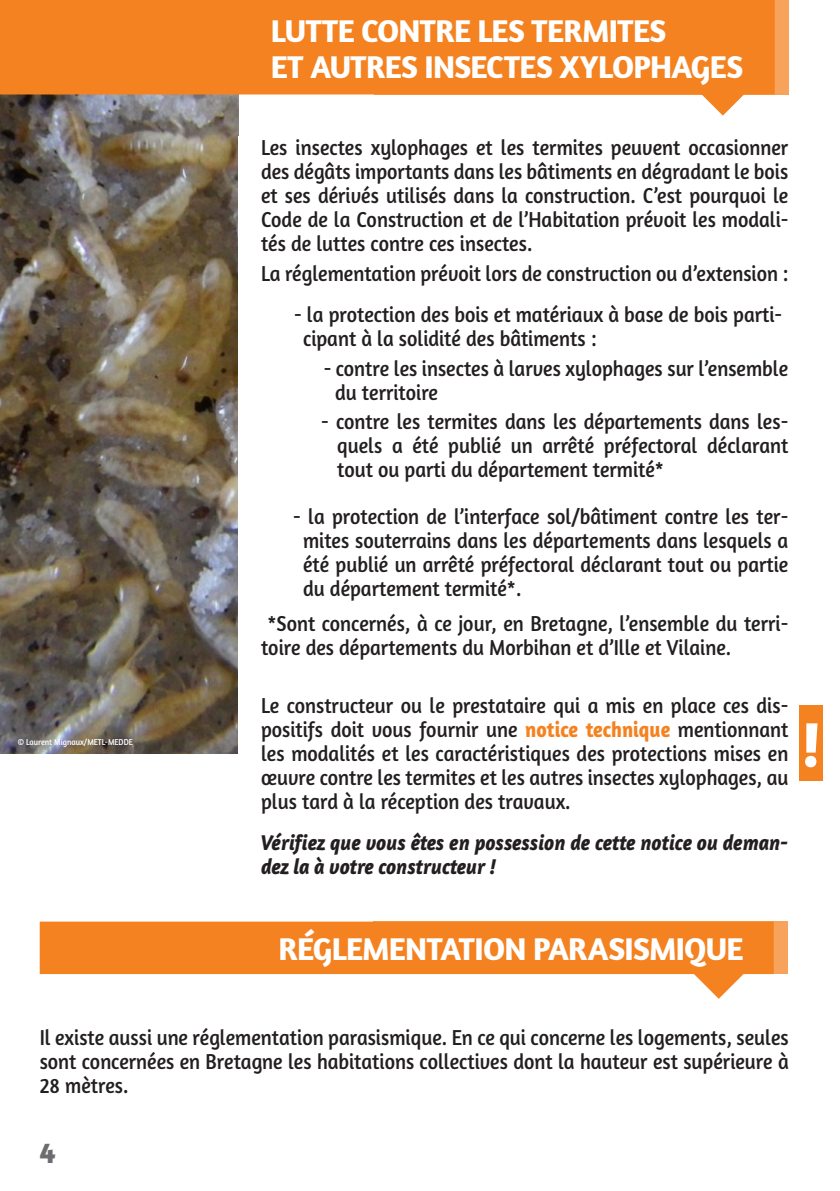
<style>
.page{position:relative;width:840px;height:1191px;background:#fff}
.page>*{position:absolute;margin:0;border:0;box-sizing:border-box;transform-origin:0 0}
.t1{font:700 64px "Amaranth";color:#fff}
.t2{font:700 32px/36px "Amaranth";letter-spacing:-.02em;color:#fff}
.t3{font:700 30px "Amaranth";color:#6c6d70}
.texte{font:22px/24px "Amaranth";color:#231f20;text-align:justify;scale:.91 1}
.texte-2{font:italic 700 22px/24px "Amaranth";color:#231f20;scale:.91 1}
.chapeau{font:8.8px "Amaranth";color:#fff;scale:.91 1}
.s1{font-weight:700;color:#f58220}
</style>
<div class="page">
<img style="left:0;top:94px;width:238px;height:660px">
<div style="left:373px;top:0;width:415px;height:94px;background:#f8a35c"></div>
<div style="left:0;top:0;width:774px;height:94px;background:#f58220"></div>
<svg style="left:696px;top:89px;width:52px;height:27px"></svg>
<div style="left:799px;top:705px;width:23px;height:75px;background:#f58220"></div>
<div style="left:373px;top:921px;width:414px;height:53px;background:#f8a35c"></div>
<div style="left:40px;top:921px;width:733px;height:53px;background:#f58220;border:2px solid #f58220"></div>
<svg style="left:692px;top:972px;width:52px;height:26px"></svg>
<p class="chapeau" style="left:18px;top:736px;width:128px">© Laurent Mignaux/METL-MEDDE</p>
<p class="t2" style="left:271px;top:12px;width:473px">LUTTE CONTRE LES TERMITES<br>ET AUTRES INSECTES XYLOPHAGES</p>
<p class="texte" style="left:261px;top:135px;width:580px">Les insectes xylophages et les termites peuvent occasionner des dégâts importants dans les bâtiments en dégradant le bois et ses dérivés utilisés dans la construction. C’est pourquoi le Code de la Construction et de l’Habitation prévoit les modali&shy;tés de luttes contre ces insectes.</p>
<p class="texte" style="left:261px;top:261px;width:580px">La réglementation prévoit lors de construction ou d’extension :</p>
<p class="texte" style="left:303px;top:302px;width:527px;text-indent:-9px">- la protection des bois et matériaux à base de bois parti&shy;cipant à la solidité des bâtiments :</p>
<p class="texte" style="left:335px;top:356px;width:499px;text-indent:-11px">- contre les insectes à larves xylophages sur l’ensemble du territoire</p>
<p class="texte" style="left:337px;top:409px;width:497px;text-indent:-16px">- contre les termites dans les départements dans les&shy;quels a été publié un arrêté préfectoral déclarant tout ou parti du département termité*</p>
<p class="texte" style="left:303px;top:504px;width:534px;text-indent:-10px">- la protection de l’interface sol/bâtiment contre les ter&shy;mites souterrains dans les départements dans lesquels a été publié un arrêté préfectoral déclarant tout ou partie du département termité*.</p>
<p class="texte" style="left:261px;top:611px;width:580px">*Sont concernés, à ce jour, en Bretagne, l’ensemble du terri&shy;toire des départements du Morbihan et d’Ille et Vilaine.</p>
<p class="texte" style="left:261px;top:693px;width:580px">Le constructeur ou le prestataire qui a mis en place ces dis&shy;positifs doit vous fournir une <span class="s1">notice technique</span> mentionnant les modalités et les caractéristiques des protections mises en œuvre contre les termites et les autres insectes xylophages, au plus tard à la réception des travaux.</p>
<p class="texte-2" style="left:261px;top:830px;width:580px">Vérifiez que vous êtes en possession de cette notice ou deman&shy;dez la à votre constructeur !</p>
<p class="t1" style="left:799px;top:704px;width:23px">!</p>
<p class="t2" style="left:278px;top:930px;width:466px">RÉGLEMENTATION PARASISMIQUE</p>
<p class="texte" style="left:40px;top:1025px;width:824px">Il existe aussi une réglementation parasismique. En ce qui concerne les logements, seules sont concernées en Bretagne les habitations collectives dont la hauteur est supérieure à 28 mètres.</p>
<p class="t3" style="left:40px;top:1133px;width:17px">4</p>
</div>
